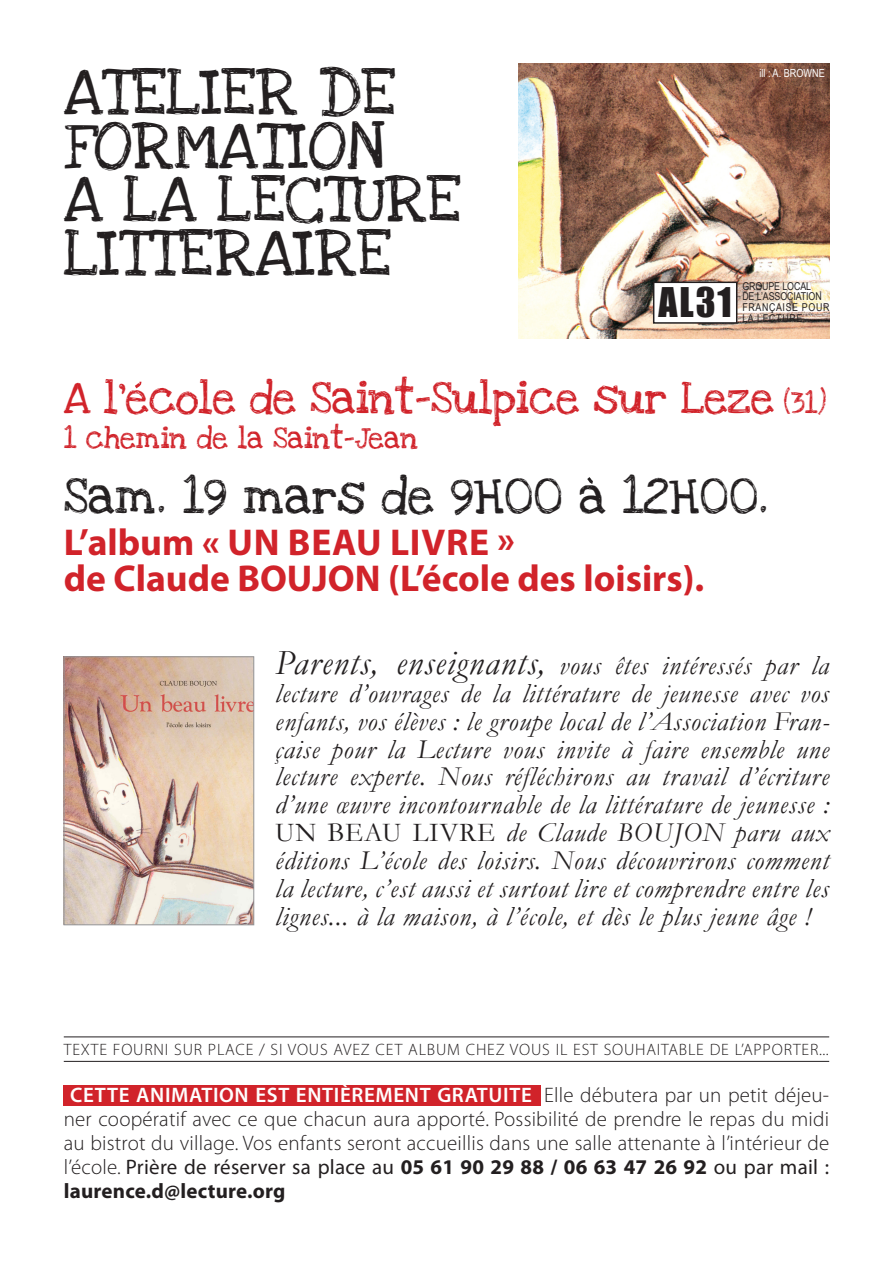
<style>
.page{position:relative;width:893px;height:1263px;background:#fff}
.page>*{position:absolute;margin:0;border:0;box-sizing:border-box;transform-origin:0 0}
.t1{font:49.05px "Love Ya Like A Sister";color:#231f20}
.t2{font:700 37.5px/36px "Myriad Pro";color:#d1232a}
.t3{font:37.5px "Love Ya Like A Sister";color:#231f20}
.t4{font:37.5px "Impact";color:#231f20}
.t5{font:33.45px "Love Ya Like A Sister";letter-spacing:-.01em;color:#d1232a}
.t6{font:italic 27.45px/27.9px "Garamond";letter-spacing:.03em;color:#231f20;text-align:justify}
.t7{font:22.35px "Love Ya Like A Sister";color:#d1232a}
.t8{font:300 21px/24px "Myriad Pro";letter-spacing:.01em;color:#231f20;text-align:justify}
.t9{font:300 16.5px "Myriad Pro";letter-spacing:.05em;color:#231f20}
.t10{font:11.1px "Arial Narrow";color:#fff}
.t11{font:10.8px/10.8px "Arial Narrow";letter-spacing:-.01em;color:#231f20}
.s1{font-size:22.35px}
.s2{font-size:35.7px}
.s3{font-style:normal}
.s4{font-weight:600;color:#fff}
.s5{font-weight:400}
.s6{font-weight:700}
</style>
<div class="page">
<div style="left:64px;top:1085px;width:477px;height:20px;background:#d1232a"></div>
<img style="left:518px;top:64px;width:311px;height:274px">
<div style="left:654px;top:282px;width:83px;height:41px;background:#fff"></div>
<div style="left:653px;top:282px;width:84px;height:42px;border:2px solid #231f20"></div>
<img style="left:66px;top:659px;width:186px;height:264px">
<div style="left:64px;top:657px;width:190px;height:268px;border:1px solid #939598"></div>
<svg style="left:135px;top:381px;width:7px;height:8px"></svg>
<hr style="left:64px;top:1037px;width:765px;height:1px;background:#231f20">
<hr style="left:64px;top:1061px;width:765px;height:1px;background:#231f20">
<svg style="left:587px;top:477px;width:6px;height:7px"></svg>
<p class="t1" style="left:64px;top:57px;width:333px">ATELIER DE</p>
<p class="t1" style="left:64px;top:110px;width:322px">FORMATION</p>
<p class="t1" style="left:64px;top:164px;width:399px">A LA LECTURE</p>
<p class="t1" style="left:64px;top:217px;width:329px">LITTERAIRE</p>
<p class="t10" style="left:759px;top:65px;width:67px">ILL : A. BROWNE</p>
<p class="t4" style="left:659px;top:273px;width:75px">AL31</p>
<p class="t11" style="left:742px;top:280px;width:74px">GROUPE LOCAL<br>DE L’ASSOCIATION</p>
<p class="t11" style="left:742px;top:302px;width:14px">FRAN</p>
<p class="t11" style="left:769px;top:302px;width:61px">ÇAISE POUR</p>
<p class="t11" style="left:742px;top:312px;width:54px">LA LECTURE</p>
<p class="t5" style="left:64px;top:374px;width:765px">A l’ecole de Saint-Sulpice sur Leze <span class="s1">(31)</span></p>
<p class="t7" style="left:64px;top:422px;width:356px">1 chemin de la Saint-Jean</p>
<p class="t3" style="left:64px;top:469px;width:706px">Sam. 19 mars de 9H00 a 12H00.</p>
<p class="t2" style="left:64px;top:523px;width:642px">L’album « UN BEAU LIVRE »<br>de Claude BOUJON (L’école des loisirs).</p>
<p class="t6" style="left:275px;top:651px;width:556px"><span class="s2">Parents, enseignants,</span> vous êtes intéressés par la lecture d’ouvrages de la littérature de jeunesse avec vos enfants, vos élèves : le groupe local de l’Association Fran&shy;çaise pour la Lecture vous invite à faire ensemble une lecture experte. Nous réfléchirons au travail d’écriture d’une œuvre incontournable de la littérature de jeunesse :<br><span class="s3">UN BEAU LIVRE</span> de Claude BOUJON paru aux éditions L’école des loisirs. Nous découvrirons comment la lecture, c’est aussi et surtout lire et comprendre entre les lignes... à la maison, à l’école, et dès le plus jeune âge !</p>
<p class="t9" style="left:64px;top:1041px;width:766px">Texte fourni sur place / Si vous avez cet album chez vous il est souhaitable de l’apporter...</p>
<p class="t8" style="left:64px;top:1083px;width:767px;text-indent:7px"><span class="s4">CETTE ANIMATION EST ENTIÈREMENT GRATUITE</span> Elle débutera par un petit déjeu&shy;ner coopératif avec ce que chacun aura apporté. Possibilité de prendre le repas du midi au bistrot du village. Vos enfants seront accueillis dans une salle attenante à l’intérieur de l’école. <span class="s5">Prière de réserver sa place au</span> <span class="s6">05 61 90 29 88 / 06 63 47 26 92</span> <span class="s5">ou par mail : </span><span class="s6">laurence.d@lecture.org</span></p>
</div>
